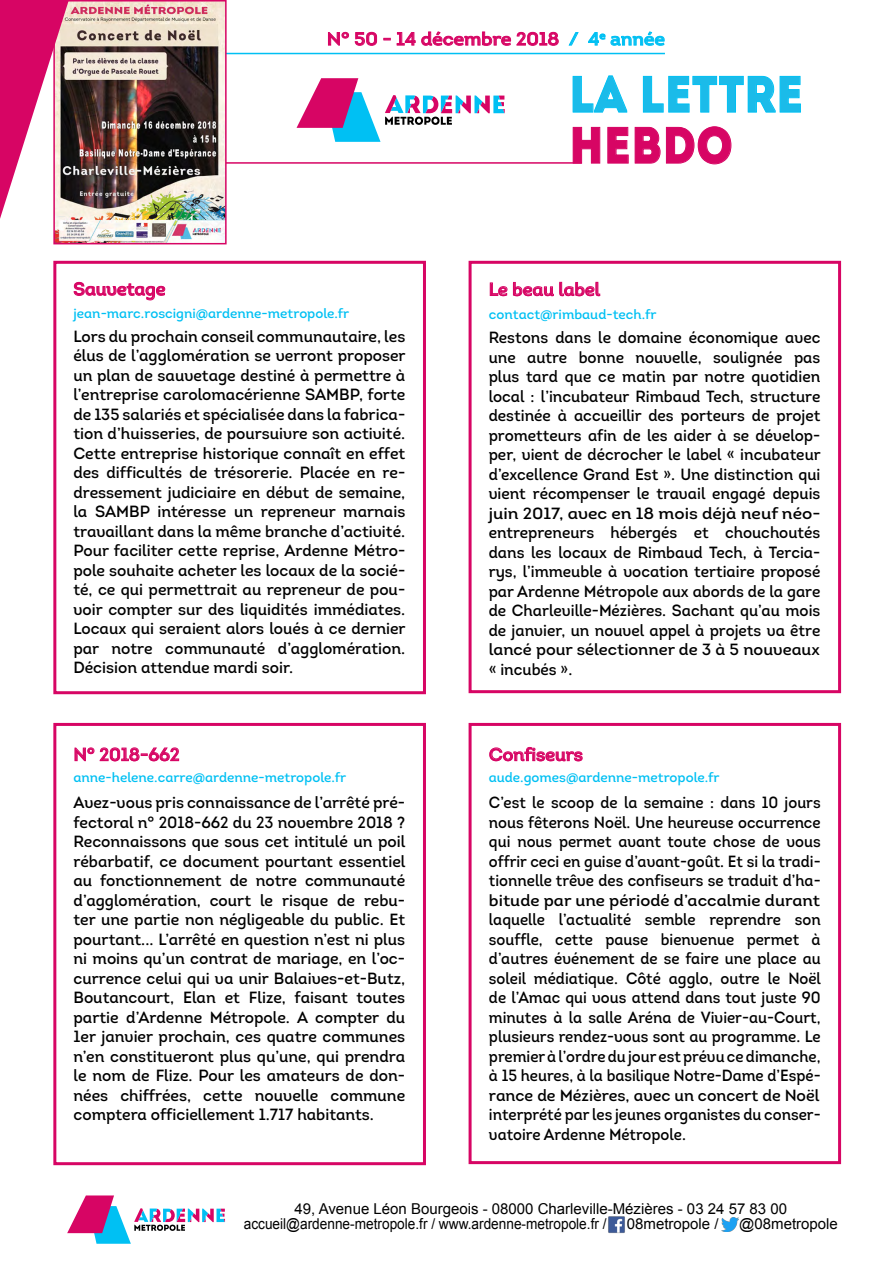
<style>
.page{position:relative;width:893px;height:1263px;background:#fff}
.page>*{position:absolute;margin:0;border:0;box-sizing:border-box;transform-origin:0 0}
.t1{font:51px "Intro";color:#1bbbe9;scale:.89 1}
.t2{font:51px "Intro";color:#d70564;scale:.89 1}
.t3{font:18px "Intro Regular Alt";color:#d70564}
.t4{font:18px "Intro";color:#d70564;scale:1.06 1}
.t5{font:16.2px/19.5px "Intro Regular Alt";color:#000;text-align:justify}
.t6{font:16.2px/19.5px "Intro Regular Alt";color:#000;text-align:justify;scale:.93 1}
.t7{font:16.2px/19.5px "Intro Regular Alt";color:#000;text-align:justify;scale:.95 1}
.t8{font:15px "Arial";color:#000}
.t9{font:15px "Arial";color:#000;scale:.91 1}
.t10{font:13.5px "Intro Regular Alt";color:#00c0f3}
.s1{color:#00c0f3}
</style>
<div class="page">
<hr style="left:211px;top:53px;width:454px;height:1px;background:#00c0f3">
<hr style="left:199px;top:162px;width:383px;height:2px;background:#d70564">
<svg style="left:328px;top:32px;width:21px;height:14px"></svg>
<svg style="left:355px;top:32px;width:22px;height:14px"></svg>
<svg style="left:384px;top:38px;width:6px;height:2px"></svg>
<svg style="left:396px;top:31px;width:163px;height:15px"></svg>
<svg style="left:569px;top:32px;width:10px;height:14px"></svg>
<svg style="left:588px;top:31px;width:77px;height:15px"></svg>
<svg style="left:297px;top:78px;width:208px;height:64px"></svg>
<svg style="left:572px;top:75px;width:55px;height:38px"></svg>
<svg style="left:643px;top:76px;width:158px;height:37px"></svg>
<svg style="left:572px;top:127px;width:28px;height:37px"></svg>
<svg style="left:607px;top:126px;width:125px;height:39px"></svg>
<div style="left:469px;top:723px;width:372px;height:441px;border:3px solid #d70564"></div>
<div style="left:53px;top:723px;width:373px;height:442px;border:3px solid #d70564"></div>
<div style="left:469px;top:261px;width:372px;height:432px;border:3px solid #d70564"></div>
<div style="left:53px;top:261px;width:373px;height:433px;border:3px solid #d70564"></div>
<img style="left:608px;top:1216px;width:17px;height:17px">
<svg style="left:67px;top:1195px;width:158px;height:49px"></svg>
<svg style="left:489px;top:747px;width:94px;height:14px"></svg>
<svg style="left:490px;top:282px;width:110px;height:14px"></svg>
<svg style="left:74px;top:282px;width:91px;height:19px"></svg>
<svg style="left:74px;top:747px;width:105px;height:14px"></svg>
<img style="left:721px;top:1217px;width:18px;height:15px">
<img style="left:56px;top:3px;width:168px;height:238px">
<div style="left:53px;top:0;width:174px;height:244px;border:2px solid #d70564"></div>
<svg style="left:0;top:0;width:69px;height:219px"></svg>
<p class="t4" style="left:327px;top:28px;width:320px">N° 50 - 14 décembre 2018 <span class="s1">/ 4</span><sup>e</sup> <span class="s1">année</span></p>
<p class="t1" style="left:569px;top:64px;width:265px">LA LETTRE</p>
<p class="t2" style="left:569px;top:115px;width:186px">HEBDO</p>
<p class="t3" style="left:73px;top:278px;width:94px">Sauvetage</p>
<p class="t5" style="left:73px;top:326px;width:334px">Lors du prochain conseil communautaire, les élus de l’agglomération se verront proposer un plan de sauvetage destiné à permettre à l’entreprise carolomacérienne SAMBP, forte de 135 salariés et spécialisée dans la fabrica&shy;tion d’huisseries, de poursuivre son activité.<br>Cette entreprise historique connaît en effet des difficultés de trésorerie. Placée en re&shy;dressement judiciaire en début de semaine, la SAMBP intéresse un repreneur marnais travaillant dans la même branche d’activité.<br>Pour faciliter cette reprise, Ardenne Métro&shy;pole souhaite acheter les locaux de la socié&shy;té, ce qui permettrait au repreneur de pou&shy;voir compter sur des liquidités immédiates.<br>Locaux qui seraient alors loués à ce dernier par notre communauté d’agglomération.<br>Décision attendue mardi soir.</p>
<p class="t10" style="left:73px;top:305px;width:277px">jean-marc.roscigni@ardenne-metropole.fr</p>
<p class="t3" style="left:73px;top:743px;width:108px">N° 2018-662</p>
<p class="t5" style="left:73px;top:793px;width:333px">Avez-vous pris connaissance de l’arrêté pré&shy;fectoral n° 2018-662 du 23 novembre 2018 ?<br>Reconnaissons que sous cet intitulé un poil rébarbatif, ce document pourtant essentiel au fonctionnement de notre communauté d’agglomération, court le risque de rebu&shy;ter une partie non négligeable du public. Et pourtant... L’arrêté en question n’est ni plus ni moins qu’un contrat de mariage, en l’oc&shy;currence celui qui va unir Balaives-et-Butz, Boutancourt, Elan et Flize, faisant toutes partie d’Ardenne Métropole. A compter du 1er janvier prochain, ces quatre communes n’en constitueront plus qu’une, qui prendra le nom de Flize. Pour les amateurs de don&shy;nées chiffrées, cette nouvelle commune comptera officiellement 1.717 habitants.</p>
<p class="t10" style="left:73px;top:769px;width:274px">anne-helene.carre@ardenne-metropole.fr</p>
<p class="t3" style="left:489px;top:278px;width:113px">Le beau label</p>
<p class="t7" style="left:489px;top:328px;width:351px">Restons dans le domaine économique avec une autre bonne nouvelle, soulignée pas plus tard que ce matin par notre quotidien local : l’incubateur Rimbaud Tech, structure destinée à accueillir des porteurs de projet prometteurs afin de les aider à se dévelop&shy;per, vient de décrocher le label « incubateur d’excellence Grand Est ». Une distinction qui vient récompenser le travail engagé depuis juin 2017, avec en 18 mois déjà neuf néo-</p>
<p class="t7" style="left:489px;top:523px;width:351px">entrepreneurs hébergés et chouchoutés dans les locaux de Rimbaud Tech, à Tercia&shy;rys, l’immeuble à vocation tertiaire proposé par Ardenne Métropole aux abords de la gare de Charleville-Mézières. Sachant qu’au mois de janvier, un nouvel appel à projets va être lancé pour sélectionner de 3 à 5 nouveaux</p>
<p class="t7" style="left:489px;top:659px;width:90px">« incubés ».</p>
<p class="t10" style="left:489px;top:306px;width:169px">contact@rimbaud-tech.fr</p>
<p class="t3" style="left:489px;top:743px;width:95px">Confiseurs</p>
<p class="t6" style="left:489px;top:793px;width:358px">C’est le scoop de la semaine : dans 10 jours nous fêterons Noël. Une heureuse occurrence qui nous permet avant toute chose de vous offrir ceci en guise d’avant-goût. Et si la tradi&shy;tionnelle trêve des confiseurs se traduit d’ha&shy;bitude par une période d’accalmie durant</p>
<p class="t6" style="left:489px;top:910px;width:358px">laquelle l’actualité semble reprendre son souffle, cette pause bienvenue permet à d’autres événement de se faire une place au soleil médiatique. Côté agglo, outre le Noël de l’Amac qui vous attend dans tout juste 90 minutes à la salle Aréna de Vivier-au-Court, plusieurs rendez-vous sont au programme. Le premier à l’ordre du jour est prévu ce dimanche, à 15 heures, à la basilique Notre-Dame d’Espé&shy;rance de Mézières, avec un concert de Noël</p>
<p class="t6" style="left:489px;top:1105px;width:358px">interprété par les jeunes organistes du conser&shy;vatoire Ardenne Métropole.</p>
<p class="t10" style="left:489px;top:769px;width:232px">aude.gomes@ardenne-metropole.fr</p>
<p class="t8" style="left:295px;top:1199px;width:494px">49, Avenue Léon Bourgeois - 08000 Charleville-Mézières - 03 24 57 83 00</p>
<p class="t9" style="left:244px;top:1214px;width:400px">accueil@ardenne-metropole.fr / www.ardenne-metropole.fr /</p>
<p class="t8" style="left:627px;top:1214px;width:93px">08metropole /</p>
<p class="t8" style="left:739px;top:1214px;width:100px">@08metropole</p>
</div>
